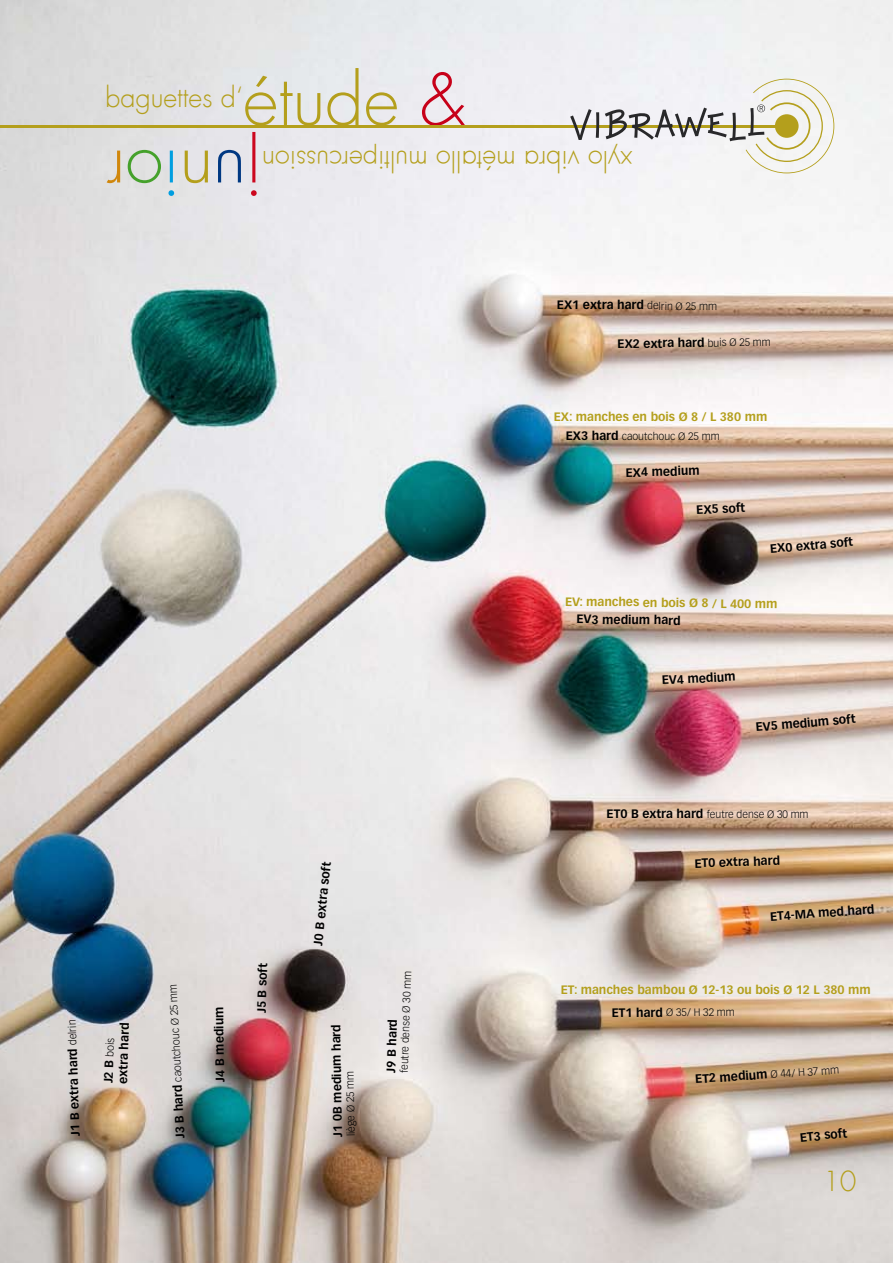
<style>
.page{position:relative;width:893px;height:1263px;background:#fff}
.page>*{position:absolute;margin:0;border:0;box-sizing:border-box;transform-origin:0 0}
.t1{font:300 69px "Futura Com";color:#b49f1c}
.t2{font:300 69px "Futura Com";color:#d0870c}
.t3{font:300 27px "Futura Com";color:#b49f1c}
.t4{font:700 12px "Vectora LT";letter-spacing:-.01em;color:#000}
.t5{font:700 12px "Vectora LT";color:#b49f1c}
.t6{font:300 10.5px "Vectora LT";color:#000}
.s1{color:#c70119}
.s2{color:#45a12b}
.s3{color:#009ee0}
.s4{color:#b49f1c}
.s5{color:#003882}
.s6{color:#cc071e}
.s7{font-weight:300;font-size:10.5px}
.s8{font-weight:700;font-size:12px}
</style>
<div class="page">
<img style="left:0;top:0;width:893px;height:1263px">
<hr style="left:0;top:125px;width:660px;height:2px;background:#b49f1c">
<svg style="left:570px;top:109px;width:29px;height:31px"></svg>
<svg style="left:605px;top:79px;width:229px;height:94px"></svg>
<h1 class="t1" style="left:243px;top:55px;width:223px">étude <span class="s1">&amp;</span></h1>
<h1 class="t2" style="left:262px;top:221px;width:157px;rotate:-180deg">r<span class="s2">o</span><span class="s3">i</span><span class="s4">n</span><span class="s5">u</span><span class="s6">j</span></h1>
<h2 class="t3" style="left:632px;top:178px;width:372px;rotate:-180deg">xylo vibra métallo multipercussion</h2>
<h2 class="t3" style="left:105px;top:79px;width:139px">baguettes d‘</h2>
<p class="t4" style="left:68px;top:1136px;width:118px;rotate:-92deg">J1 B extra hard <span class="s7">delrin</span></p>
<p class="t4" style="left:115px;top:1083px;width:63px;rotate:-88deg">extra hard</p>
<p class="t6" style="left:103px;top:1083px;width:47px;rotate:-88deg"><span class="s8">J2 B</span> bois</p>
<p class="t6" style="left:175px;top:1138px;width:156px;rotate:-93deg"><span class="s8">J3 B hard</span> caoutchouc Ø 25 mm</p>
<p class="t4" style="left:213px;top:1082px;width:76px;rotate:-91deg">J4 B medium</p>
<p class="t4" style="left:254px;top:1013px;width:51px;rotate:-88deg">J5 B soft</p>
<p class="t4" style="left:311px;top:944px;width:85px;rotate:-84deg">J0 B extra soft</p>
<p class="t4" style="left:331px;top:1137px;width:114px;rotate:-91deg">J1 0B medium hard</p>
<p class="t6" style="left:345px;top:1136px;width:67px;rotate:-91deg">liège Ø 25 mm</p>
<p class="t6" style="left:398px;top:1073px;width:103px;rotate:-88deg">feutre dense Ø 30 mm</p>
<p class="t4" style="left:384px;top:1072px;width:55px;rotate:-88deg">J9 B hard</p>
<p class="t4" style="left:557px;top:297px;width:89px">EX1 extra hard</p>
<p class="t6" style="left:647px;top:299px;width:71px;rotate:1deg">delrin Ø 25 mm</p>
<p class="t4" style="left:617px;top:337px;width:155px;rotate:-1deg">EX2 extra hard <span class="s7">buis Ø 25 mm</span></p>
<p class="t5" style="left:554px;top:410px;width:215px">EX: manches en bois Ø 8 / L 380 mm</p>
<p class="t6" style="left:566px;top:430px;width:155px"><span class="s8">EX3 hard</span> caoutchouc Ø 25 mm</p>
<p class="t4" style="left:626px;top:465px;width:75px;rotate:-1deg">EX4 medium</p>
<p class="t4" style="left:696px;top:503px;width:50px;rotate:-3deg">EX5 soft</p>
<p class="t4" style="left:769px;top:542px;width:85px;rotate:-5deg">EX0 extra soft</p>
<p class="t5" style="left:565px;top:594px;width:214px;rotate:1deg">EV: manches en bois Ø 8 / L 400 mm</p>
<p class="t4" style="left:577px;top:612px;width:106px;rotate:1deg">EV3 medium hard</p>
<p class="t4" style="left:662px;top:673px;width:75px;rotate:-3deg">EV4 medium</p>
<p class="t4" style="left:755px;top:720px;width:102px;rotate:-5deg">EV5 medium soft</p>
<p class="t6" style="left:607px;top:808px;width:203px"><span class="s8">ET0 B extra hard</span> feutre dense Ø 30 mm</p>
<p class="t4" style="left:694px;top:856px;width:87px;rotate:-2deg">ET0 extra hard</p>
<p class="t4" style="left:770px;top:909px;width:106px;rotate:-4deg">ET4-MA med.hard</p>
<p class="t5" style="left:561px;top:983px;width:312px">ET: manches bambou Ø 12-13 ou bois Ø 12 L 380 mm</p>
<p class="t6" style="left:612px;top:1008px;width:124px;rotate:-1deg"><span class="s8">ET1 hard</span> Ø 35/ H 32 mm</p>
<p class="t4" style="left:695px;top:1072px;width:146px;rotate:-4deg">ET2 medium <span class="s7">Ø 44/ H 37 mm</span></p>
<p class="t4" style="left:799px;top:1130px;width:49px;rotate:-6deg">ET3 soft</p>
<h2 class="t3" style="left:823px;top:1164px;width:35px">10</h2>
</div>
